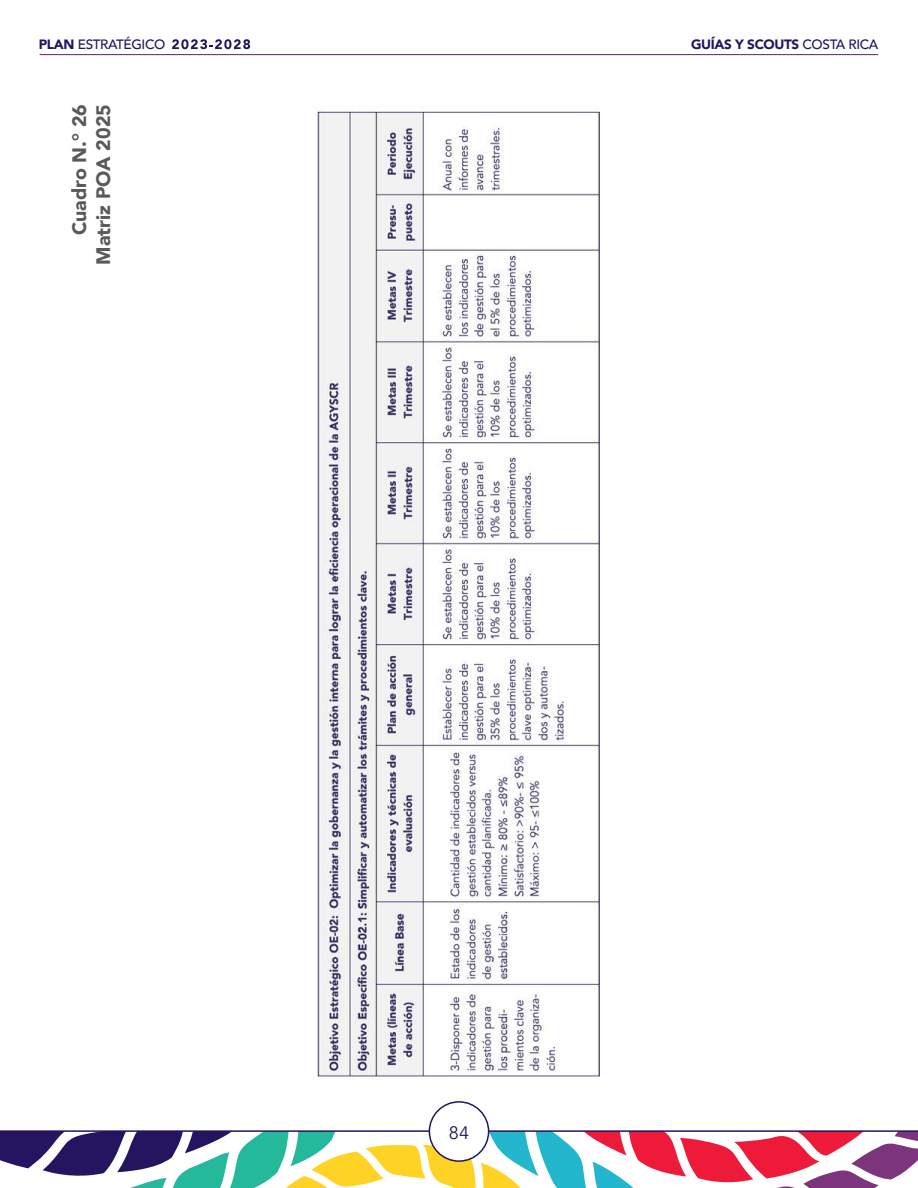
<style>
.page{position:relative;width:918px;height:1188px;background:#fff}
.page>*{position:absolute;margin:0;border:0;box-sizing:border-box;transform-origin:0 0}
.t1{font:900 19.5px/24px "Avenir";color:#58595b;text-align:right}
.t2{font:18px "Avenir";color:#251460}
.t3{font:900 13.5px "Avenir";letter-spacing:-.025em;color:#251460}
.t4{font:500 13.5px "Avenir";letter-spacing:-.025em;color:#251460}
.s1{font-weight:900}
.s2{font-weight:500}
</style>
<div class="page">
<svg style="left:0;top:1132px;width:918px;height:56px"></svg>
<svg style="left:172px;top:39px;width:78px;height:10px"></svg>
<hr style="left:40px;top:54px;width:838px;height:1px;background:#7c347c">
<hr style="left:0;top:1130px;width:918px;height:2px;background:#251460">
<svg style="left:429px;top:1102px;width:60px;height:59px"></svg>
<div style="left:429px;top:1101px;width:60px;height:61px;border:2px solid #251460;border-radius:50%"></div>
<div style="left:435px;top:1107px;width:48px;height:49px;background:#fff;border-radius:50%"></div>
<img style="left:317px;top:107px;width:283px;height:971px">
<p class="t4" style="left:39px;top:33px;width:128px"><span class="s1">PLAN</span> ESTRATÉGICO</p>
<p class="t3" style="left:691px;top:33px;width:189px">GUÍAS Y SCOUTS <span class="s2">COSTA RICA</span></p>
<p class="t1" style="left:67px;top:265px;width:162px;rotate:-90deg">Cuadro N.° 26<br>Matriz POA 2025</p>
<p class="t2" style="left:449px;top:1122px;width:22px">84</p>
</div>
